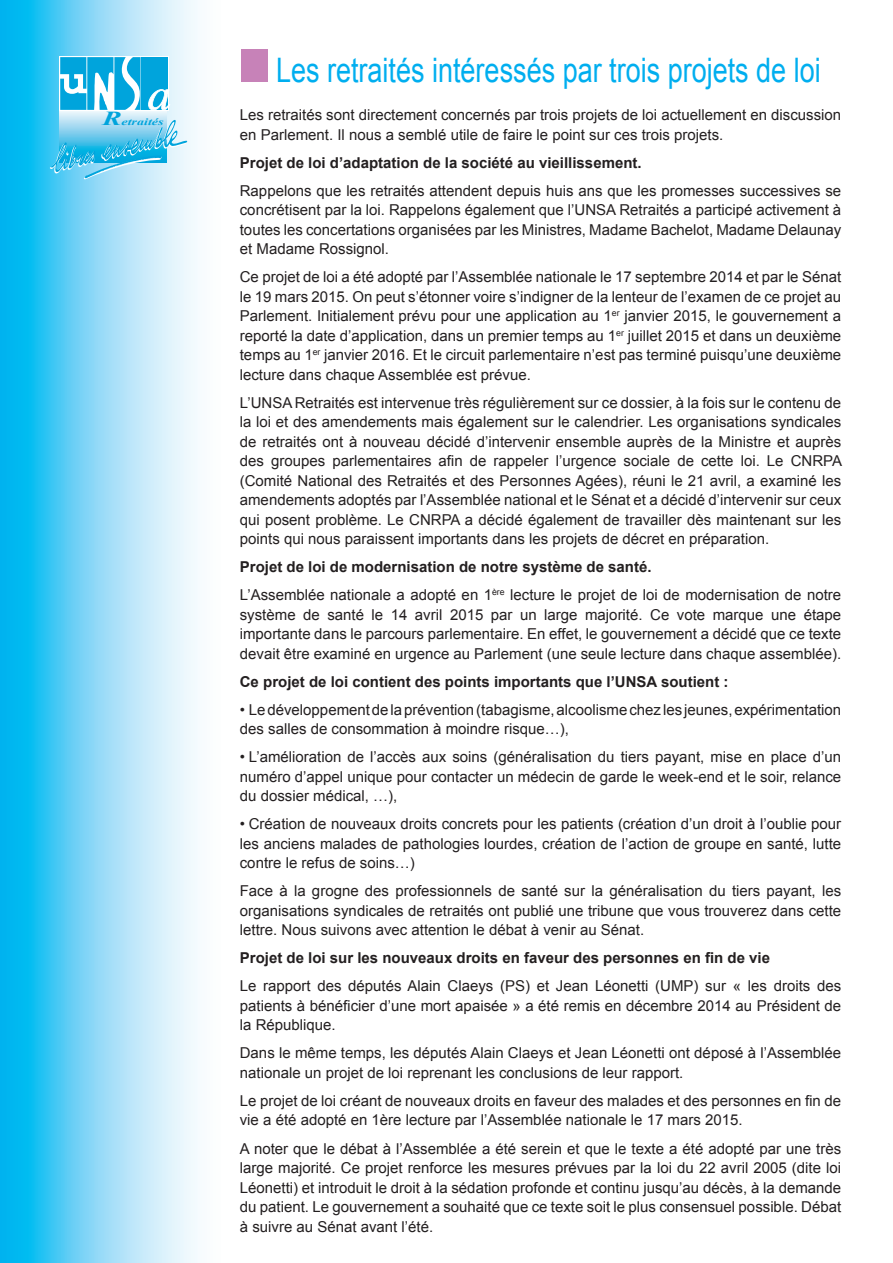
<style>
.page{position:relative;width:893px;height:1263px;background:#fff}
.page>*{position:absolute;margin:0;border:0;box-sizing:border-box;transform-origin:0 0}
.t1{font:33.75px "Arial";color:#00aeef;scale:.8 1}
.t2{font:15px/19.5px "Arial";color:#231f20;text-align:justify}
.t3{font:700 15px "Arial";color:#231f20}
.t4{font:italic 700 9.75px "Times New Roman";color:#00a4dc;scale:1.44 1}
.s1{font-size:19.8px}
</style>
<div class="page">
<svg style="left:0;top:0;width:198px;height:1263px;background:#80d8f7"></svg>
<svg style="left:60px;top:111px;width:107px;height:8px"></svg>
<svg style="left:59px;top:56px;width:111px;height:55px"></svg>
<svg style="left:50px;top:119px;width:138px;height:60px;background:#7ad0ef"></svg>
<div style="left:241px;top:50px;width:27px;height:32px;background:#c782b8"></div>
<p class="t4" style="left:102px;top:114px;width:44px"><span class="s1">R</span>etraités</p>
<p class="t1" style="left:276px;top:48px;width:682px">Les retraités intéressés par trois projets de loi</p>
<p class="t2" style="left:240px;top:105px;width:603px">Les retraités sont directement concernés par trois projets de loi actuellement en discussion en Parlement. Il nous a semblé utile de faire le point sur ces trois projets.</p>
<p class="t3" style="left:240px;top:153px;width:403px">Projet de loi d’adaptation de la société au vieillissement.</p>
<p class="t2" style="left:240px;top:181px;width:603px">Rappelons que les retraités attendent depuis huis ans que les promesses successives se concrétisent par la loi. Rappelons également que l’UNSA Retraités a participé activement à toutes les concertations organisées par les Ministres, Madame Bachelot, Madame Delaunay et Madame Rossignol.</p>
<p class="t2" style="left:240px;top:267px;width:603px">Ce projet de loi a été adopté par l’Assemblée nationale le 17 septembre 2014 et par le Sénat le 19 mars 2015. On peut s’étonner voire s’indigner de la lenteur de l’examen de ce projet au Parlement. Initialement prévu pour une application au 1<sup>er</sup> janvier 2015, le gouvernement a reporté la date d’application, dans un premier temps au 1<sup>er</sup> juillet 2015 et dans un deuxième temps au 1<sup>er</sup> janvier 2016. Et le circuit parlementaire n’est pas terminé puisqu’une deuxième lecture dans chaque Assemblée est prévue.</p>
<p class="t2" style="left:240px;top:393px;width:604px">L’UNSA Retraités est intervenue très régulièrement sur ce dossier, à la fois sur le contenu de la loi et des amendements mais également sur le calendrier. Les organisations syndicales de retraités ont à nouveau décidé d’intervenir ensemble auprès de la Ministre et auprès des groupes parlementaires afin de rappeler l’urgence sociale de cette loi. Le CNRPA (Comité National des Retraités et des Personnes Agées), réuni le 21 avril, a examiné les amendements adoptés par l’Assemblée national et le Sénat et a décidé d’intervenir sur ceux qui posent problème. Le CNRPA a décidé également de travailler dès maintenant sur les points qui nous paraissent importants dans les projets de décret en préparation.</p>
<p class="t3" style="left:240px;top:557px;width:413px">Projet de loi de modernisation de notre système de santé.</p>
<p class="t2" style="left:240px;top:585px;width:603px">L’Assemblée nationale a adopté en 1<sup>ère</sup> lecture le projet de loi de modernisation de notre système de santé le 14 avril 2015 par un large majorité. Ce vote marque une étape importante dans le parcours parlementaire. En effet, le gouvernement a décidé que ce texte devait être examiné en urgence au Parlement (une seule lecture dans chaque assemblée).</p>
<p class="t3" style="left:240px;top:672px;width:490px">Ce projet de loi contient des points importants que l’UNSA soutient :</p>
<p class="t2" style="left:240px;top:700px;width:603px">• Le développement de la prévention (tabagisme, alcoolisme chez les jeunes, expérimentation des salles de consommation à moindre risque…),</p>
<p class="t2" style="left:240px;top:747px;width:603px">• L’amélioration de l’accès aux soins (généralisation du tiers payant, mise en place d’un numéro d’appel unique pour contacter un médecin de garde le week-end et le soir, relance du dossier médical, …),</p>
<p class="t2" style="left:240px;top:814px;width:603px">• Création de nouveaux droits concrets pour les patients (création d’un droit à l’oublie pour les anciens malades de pathologies lourdes, création de l’action de groupe en santé, lutte contre le refus de soins…)</p>
<p class="t2" style="left:240px;top:881px;width:603px">Face à la grogne des professionnels de santé sur la généralisation du tiers payant, les organisations syndicales de retraités ont publié une tribune que vous trouverez dans cette lettre. Nous suivons avec attention le débat à venir au Sénat.</p>
<p class="t3" style="left:240px;top:948px;width:532px">Projet de loi sur les nouveaux droits en faveur des personnes en fin de vie</p>
<p class="t2" style="left:240px;top:976px;width:603px">Le rapport des députés Alain Claeys (PS) et Jean Léonetti (UMP) sur « les droits des patients à bénéficier d’une mort apaisée » a été remis en décembre 2014 au Président de la République.</p>
<p class="t2" style="left:240px;top:1043px;width:603px">Dans le même temps, les députés Alain Claeys et Jean Léonetti ont déposé à l’Assemblée nationale un projet de loi reprenant les conclusions de leur rapport.</p>
<p class="t2" style="left:240px;top:1091px;width:603px">Le projet de loi créant de nouveaux droits en faveur des malades et des personnes en fin de vie a été adopté en 1ère lecture par l’Assemblée nationale le 17 mars 2015.</p>
<p class="t2" style="left:240px;top:1138px;width:603px">A noter que le débat à l’Assemblée a été serein et que le texte a été adopté par une très large majorité. Ce projet renforce les mesures prévues par la loi du 22 avril 2005 (dite loi Léonetti) et introduit le droit à la sédation profonde et continu jusqu’au décès, à la demande du patient. Le gouvernement a souhaité que ce texte soit le plus consensuel possible. Débat à suivre au Sénat avant l’été.</p>
</div>
